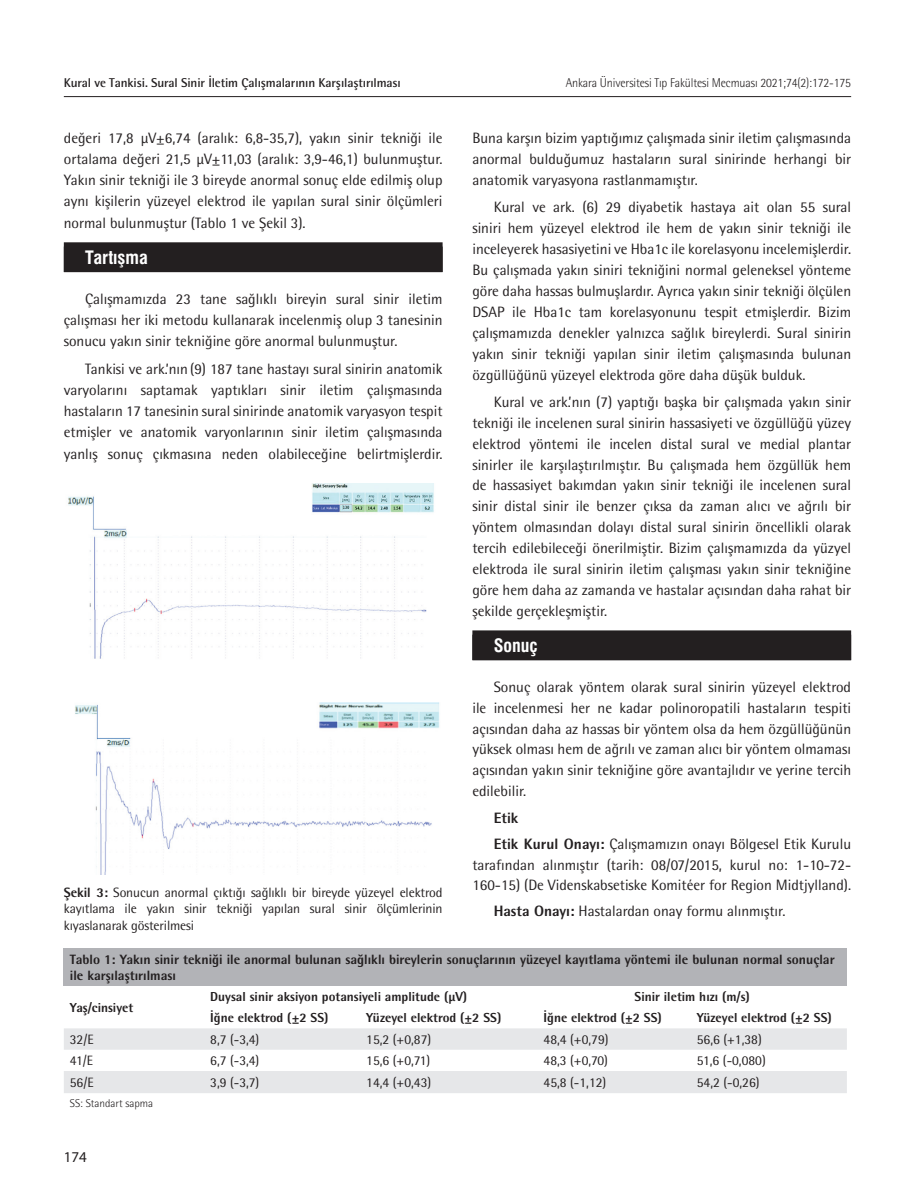
<style>
.page{position:relative;width:915px;height:1191px;background:#fff}
.page>*{position:absolute;margin:0;border:0;box-sizing:border-box;transform-origin:0 0}
.ARA_BASLIK{font:18px "Swiss Condensed Bold Tr";color:#fff}
.YAZI{font:15px/20.9px "Rotis Semi Sans Std";color:#231f20;text-align:justify}
.bold_başlık{font:800 15px "Rotis Semi Sans Std";color:#231f20}
.t1{font:15px "Myriad Pro";color:#231f20}
.RESİM-ALTI{font:13.5px/16.2px "Rotis Semi Sans Std";letter-spacing:-.01em;color:#231f20;text-align:justify}
.TABLO-YAZI{font:13.5px "Rotis Semi Sans Std";color:#231f20}
.TABLO-BASI{font:800 13.5px/16.5px "Rotis Semi Sans Std";color:#231f20}
.TABLO-ARA{font:800 13.05px "Rotis Semi Sans Std";color:#231f20}
.t2{font:700 12.75px "Rotis Semi Sans Std";letter-spacing:-.01em;color:#231f20}
.t3{font:300 12.75px "Rotis Semi Sans Std";letter-spacing:-.01em;color:#231f20;scale:.95 1}
.TABLO-ALTI{font:300 11.25px "Rotis Semi Sans Std";color:#231f20}
.s1{font-weight:800}
</style>
<div class="page">
<hr style="left:64px;top:96px;width:786px;height:1px;background:#231f20">
<div style="left:64px;top:242px;width:378px;height:30px;background:#231f20"></div>
<div style="left:472px;top:630px;width:378px;height:30px;background:#231f20"></div>
<img style="left:68px;top:483px;width:372px;height:391px">
<div style="left:64px;top:948px;width:782px;height:38px;background:#b2b3b7"></div>
<svg style="left:64px;top:1028px;width:782px;height:65px;fill:#e6e7e9"></svg>
<p class="t2" style="left:64px;top:75px;width:338px">Kural ve Tankisi. Sural Sinir İletim Çalışmalarının Karşılaştırılması</p>
<p class="t3" style="left:565px;top:75px;width:302px">Ankara Üniversitesi Tıp Fakültesi Mecmuası 2021;74(2):172-175</p>
<p class="YAZI" style="left:64px;top:127px;width:380px">değeri 17,8 µV±6,74 (aralık: 6,8-35,7), yakın sinir tekniği ile ortalama değeri 21,5 µV±11,03 (aralık: 3,9-46,1) bulunmuştur.<br>Yakın sinir tekniği ile 3 bireyde anormal sonuç elde edilmiş olup aynı kişilerin yüzeyel elektrod ile yapılan sural sinir ölçümleri normal bulunmuştur (Tablo 1 ve Şekil 3).</p>
<p class="ARA_BASLIK" style="left:85px;top:246px;width:64px">Tartışma</p>
<p class="YAZI" style="left:64px;top:288px;width:380px;text-indent:21px">Çalışmamızda 23 tane sağlıklı bireyin sural sinir iletim çalışması her iki metodu kullanarak incelenmiş olup 3 tanesinin sonucu yakın sinir tekniğine göre anormal bulunmuştur.</p>
<p class="YAZI" style="left:64px;top:358px;width:380px;text-indent:21px">Tankisi ve ark.’nın (9) 187 tane hastayı sural sinirin anatomik varyolarını saptamak yaptıkları sinir iletim çalışmasında hastaların 17 tanesinin sural sinirinde anatomik varyasyon tespit etmişler ve anatomik varyonlarının sinir iletim çalışmasında yanlış sonuç çıkmasına neden olabileceğine belirtmişlerdir.</p>
<p class="YAZI" style="left:472px;top:127px;width:380px">Buna karşın bizim yaptığımız çalışmada sinir iletim çalışmasında anormal bulduğumuz hastaların sural sinirinde herhangi bir anatomik varyasyona rastlanmamıştır.</p>
<p class="YAZI" style="left:472px;top:197px;width:380px;text-indent:21px">Kural ve ark. (6) 29 diyabetik hastaya ait olan 55 sural siniri hem yüzeyel elektrod ile hem de yakın sinir tekniği ile inceleyerek hasasiyetini ve Hba1c ile korelasyonu incelemişlerdir.<br>Bu çalışmada yakın siniri tekniğini normal geleneksel yönteme göre daha hassas bulmuşlardır. Ayrıca yakın sinir tekniği ölçülen DSAP ile Hba1c tam korelasyonunu tespit etmişlerdir. Bizim çalışmamızda denekler yalnızca sağlık bireylerdi. Sural sinirin yakın sinir tekniği yapılan sinir iletim çalışmasında bulunan özgüllüğünü yüzeyel elektroda göre daha düşük bulduk.</p>
<p class="YAZI" style="left:472px;top:391px;width:380px;text-indent:21px">Kural ve ark.’nın (7) yaptığı başka bir çalışmada yakın sinir tekniği ile incelenen sural sinirin hassasiyeti ve özgüllüğü yüzey elektrod yöntemi ile incelen distal sural ve medial plantar sinirler ile karşılaştırılmıştır. Bu çalışmada hem özgüllük hem de hassasiyet bakımdan yakın sinir tekniği ile incelenen sural sinir distal sinir ile benzer çıksa da zaman alıcı ve ağrılı bir yöntem olmasından dolayı distal sural sinirin öncellikli olarak tercih edilebileceği önerilmiştir. Bizim çalışmamızda da yüzyel elektroda ile sural sinirin iletim çalışması yakın sinir tekniğine göre hem daha az zamanda ve hastalar açısından daha rahat bir şekilde gerçekleşmiştir.</p>
<p class="ARA_BASLIK" style="left:493px;top:634px;width:45px">Sonuç</p>
<p class="YAZI" style="left:472px;top:676px;width:380px;text-indent:21px">Sonuç olarak yöntem olarak sural sinirin yüzeyel elektrod ile incelenmesi her ne kadar polinoropatili hastaların tespiti açısından daha az hassas bir yöntem olsa da hem özgüllüğünün yüksek olması hem de ağrılı ve zaman alıcı bir yöntem olmaması açısından yakın sinir tekniğine göre avantajlıdır ve yerine tercih edilebilir.</p>
<p class="bold_başlık" style="left:493px;top:808px;width:26px">Etik</p>
<p class="YAZI" style="left:472px;top:834px;width:380px;line-height:20.1px;text-indent:21px"><span class="s1">Etik Kurul Onayı:</span> Çalışmamızın onayı Bölgesel Etik Kurulu tarafından alınmıştır (tarih: 08/07/2015, kurul no: 1-10-72- 160-15) (De Videnskabsetiske Komitéer for Region Midtjylland).</p>
<p class="YAZI" style="left:493px;top:900px;width:293px"><span class="s1">Hasta Onayı:</span> Hastalardan onay formu alınmıştır.</p>
<p class="RESİM-ALTI" style="left:64px;top:884px;width:380px"><span class="s1">Şekil 3:</span> Sonucun anormal çıktığı sağlıklı bir bireyde yüzeyel elektrod kayıtlama ile yakın sinir tekniği yapılan sural sinir ölçümlerinin kıyaslanarak gösterilmesi</p>
<p class="TABLO-BASI" style="left:70px;top:950px;width:766px">Tablo 1: Yakın sinir tekniği ile anormal bulunan sağlıklı bireylerin sonuçlarının yüzeyel kayıtlama yöntemi ile bulunan normal sonuçlar ile karşılaştırılması</p>
<p class="TABLO-ARA" style="left:70px;top:999px;width:65px">Yaş/cinsiyet</p>
<p class="TABLO-ARA" style="left:210px;top:988px;width:258px">Duysal sinir aksiyon potansiyeli amplitude (µV)</p>
<p class="TABLO-ARA" style="left:634px;top:988px;width:117px">Sinir iletim hızı (m/s)</p>
<p class="TABLO-ARA" style="left:210px;top:1009px;width:120px">İğne elektrod (±2 SS)</p>
<p class="TABLO-ARA" style="left:366px;top:1009px;width:136px">Yüzeyel elektrod (±2 SS)</p>
<p class="TABLO-ARA" style="left:543px;top:1009px;width:120px">İğne elektrod (±2 SS)</p>
<p class="TABLO-ARA" style="left:696px;top:1009px;width:136px">Yüzeyel elektrod (±2 SS)</p>
<p class="TABLO-YAZI" style="left:70px;top:1031px;width:25px">32/E</p>
<p class="TABLO-YAZI" style="left:210px;top:1031px;width:51px">8,7 (-3,4)</p>
<p class="TABLO-YAZI" style="left:366px;top:1031px;width:66px">15,2 (+0,87)</p>
<p class="TABLO-YAZI" style="left:543px;top:1031px;width:66px">48,4 (+0,79)</p>
<p class="TABLO-YAZI" style="left:696px;top:1031px;width:66px">56,6 (+1,38)</p>
<p class="TABLO-YAZI" style="left:70px;top:1052px;width:25px">41/E</p>
<p class="TABLO-YAZI" style="left:210px;top:1052px;width:51px">6,7 (-3,4)</p>
<p class="TABLO-YAZI" style="left:366px;top:1052px;width:65px">15,6 (+0,71)</p>
<p class="TABLO-YAZI" style="left:543px;top:1052px;width:66px">48,3 (+0,70)</p>
<p class="TABLO-YAZI" style="left:696px;top:1052px;width:70px">51,6 (-0,080)</p>
<p class="TABLO-YAZI" style="left:70px;top:1074px;width:25px">56/E</p>
<p class="TABLO-YAZI" style="left:210px;top:1074px;width:51px">3,9 (-3,7)</p>
<p class="TABLO-YAZI" style="left:366px;top:1074px;width:66px">14,4 (+0,43)</p>
<p class="TABLO-YAZI" style="left:543px;top:1074px;width:64px">45,8 (-1,12)</p>
<p class="TABLO-YAZI" style="left:696px;top:1074px;width:64px">54,2 (-0,26)</p>
<p class="TABLO-ALTI" style="left:70px;top:1096px;width:85px">SS: Standart sapma</p>
<p class="t1" style="left:64px;top:1147px;width:25px">174</p>
</div>
